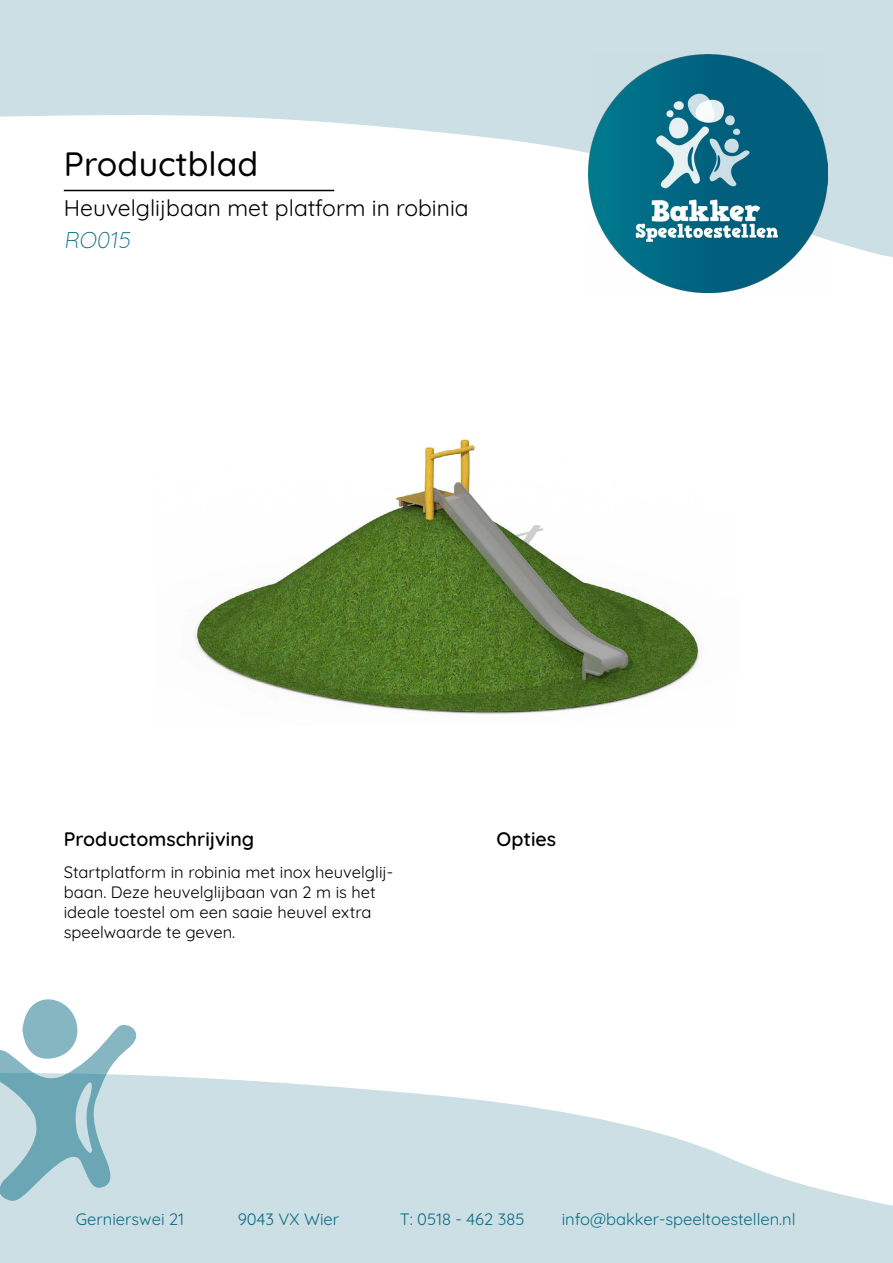
<style>
.page{position:relative;width:893px;height:1263px;background:#fff}
.page>*{position:absolute;margin:0;border:0;box-sizing:border-box;transform-origin:0 0}
.t1{font:500 33.75px "Quicksand";color:#000}
.t2{font:22.8px "Quicksand";color:#000}
.t3{font:300 22.8px "Quicksand";color:#0b6d85}
.t4{font:600 19.5px "Quicksand";color:#000}
.t5{font:16.5px/19.8px "Quicksand";color:#000}
.t6{font:16.5px "Quicksand";color:#0b6d85}
</style>
<div class="page">
<svg style="left:0;top:0;width:893px;height:257px;fill:#ccdfe5"></svg>
<img style="left:589px;top:54px;width:238px;height:238px">
<svg style="left:0;top:1075px;width:893px;height:188px;fill:#ccdfe5"></svg>
<svg style="left:0;top:999px;width:136px;height:202px"></svg>
<hr style="left:64px;top:190px;width:270px;height:1px;background:#000">
<img style="left:195px;top:439px;width:505px;height:276px">
<h1 class="t1" style="left:64px;top:138px;width:196px">Productblad</h1>
<h2 class="t2" style="left:64px;top:191px;width:406px">Heuvelglijbaan met platform in robinia</h2>
<h2 class="t3" style="left:64px;top:222px;width:72px">RO015</h2>
<p class="t4" style="left:64px;top:823px;width:192px">Productomschrijving</p>
<p class="t4" style="left:497px;top:823px;width:61px">Opties</p>
<p class="t5" style="left:64px;top:861px;width:331px">Startplatform in robinia met inox heuvelglij&shy;baan. Deze heuvelglijbaan van 2 m is het ideale toestel om een saaie heuvel extra speelwaarde te geven.</p>
<p class="t6" style="left:76px;top:1207px;width:110px">Gernierswei 21</p>
<p class="t6" style="left:238px;top:1207px;width:103px">9043 VX Wier</p>
<p class="t6" style="left:400px;top:1207px;width:126px">T: 0518 - 462 385</p>
<p class="t6" style="left:562px;top:1207px;width:235px">info@bakker-speeltoestellen.nl</p>
</div>
